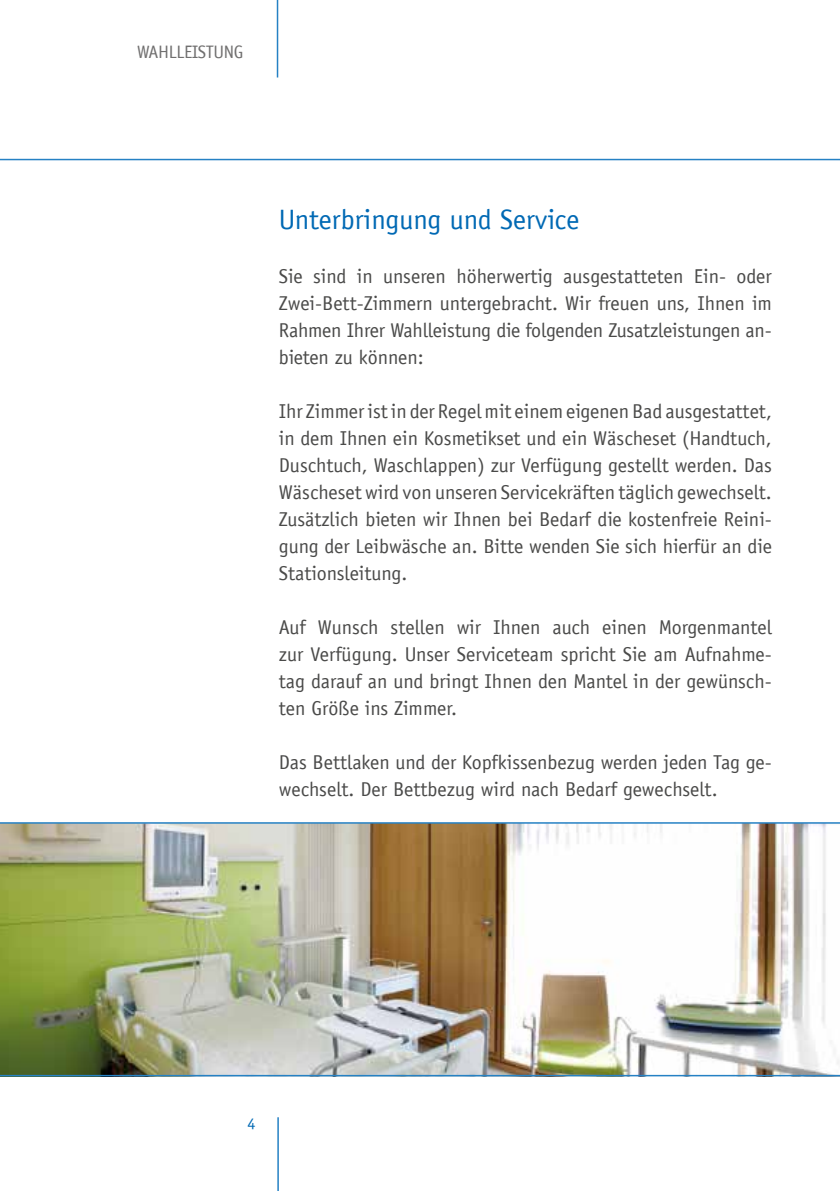
<style>
.page{position:relative;width:840px;height:1191px;background:#fff}
.page>*{position:absolute;margin:0;border:0;box-sizing:border-box;transform-origin:0 0}
.t1{font:28px "Officina Sans";color:#0069b4}
.t2{font:20px/27px "Officina Sans";color:#4a4a49;text-align:justify}
.t3{font:18px "Officina Sans";letter-spacing:-.02em;color:#706f6f}
.t4{font:16px "Officina Sans";color:#0069b4}
</style>
<div class="page">
<hr style="left:276px;top:0;width:2px;height:77px;background:#2581c4">
<hr style="left:277px;top:1117px;width:2px;height:74px;background:#2581c4">
<hr style="left:0;top:159px;width:839px;height:1px;background:#2581c4">
<img style="left:0;top:823px;width:839px;height:251px">
<hr style="left:0;top:822px;width:839px;height:1px;background:#2581c4">
<hr style="left:0;top:1074px;width:839px;height:2px;background:#2581c4">
<p class="t3" style="left:137px;top:42px;width:108px">WAHLLEISTUNG</p>
<h1 class="t1" style="left:279px;top:203px;width:302px">Unterbringung und Service</h1>
<p class="t2" style="left:279px;top:262px;width:494px">Sie sind in unseren höherwertig ausgestatteten Ein- oder Zwei-Bett-Zimmern untergebracht. Wir freuen uns, Ihnen im Rahmen Ihrer Wahlleistung die folgenden Zusatzleistungen an&shy;bieten zu können:</p>
<p class="t2" style="left:279px;top:397px;width:494px">Ihr Zimmer ist in der Regel mit einem eigenen Bad ausgestattet, in dem Ihnen ein Kosmetikset und ein Wäscheset (Handtuch, Duschtuch, Waschlappen) zur Verfügung gestellt werden. Das Wäscheset wird von unseren Servicekräften täglich gewechselt.<br>Zusätzlich bieten wir Ihnen bei Bedarf die kostenfreie Reini&shy;gung der Leibwäsche an. Bitte wenden Sie sich hierfür an die Stationsleitung.</p>
<p class="t2" style="left:279px;top:613px;width:494px">Auf Wunsch stellen wir Ihnen auch einen Morgenmantel zur Verfügung. Unser Serviceteam spricht Sie am Aufnahme&shy;tag darauf an und bringt Ihnen den Mantel in der gewünsch&shy;ten Größe ins Zimmer.</p>
<p class="t2" style="left:279px;top:748px;width:494px">Das Bettlaken und der Kopfkissenbezug werden jeden Tag ge&shy;wechselt. Der Bettbezug wird nach Bedarf gewechselt.</p>
<p class="t4" style="left:247px;top:1114px;width:9px">4</p>
</div>
